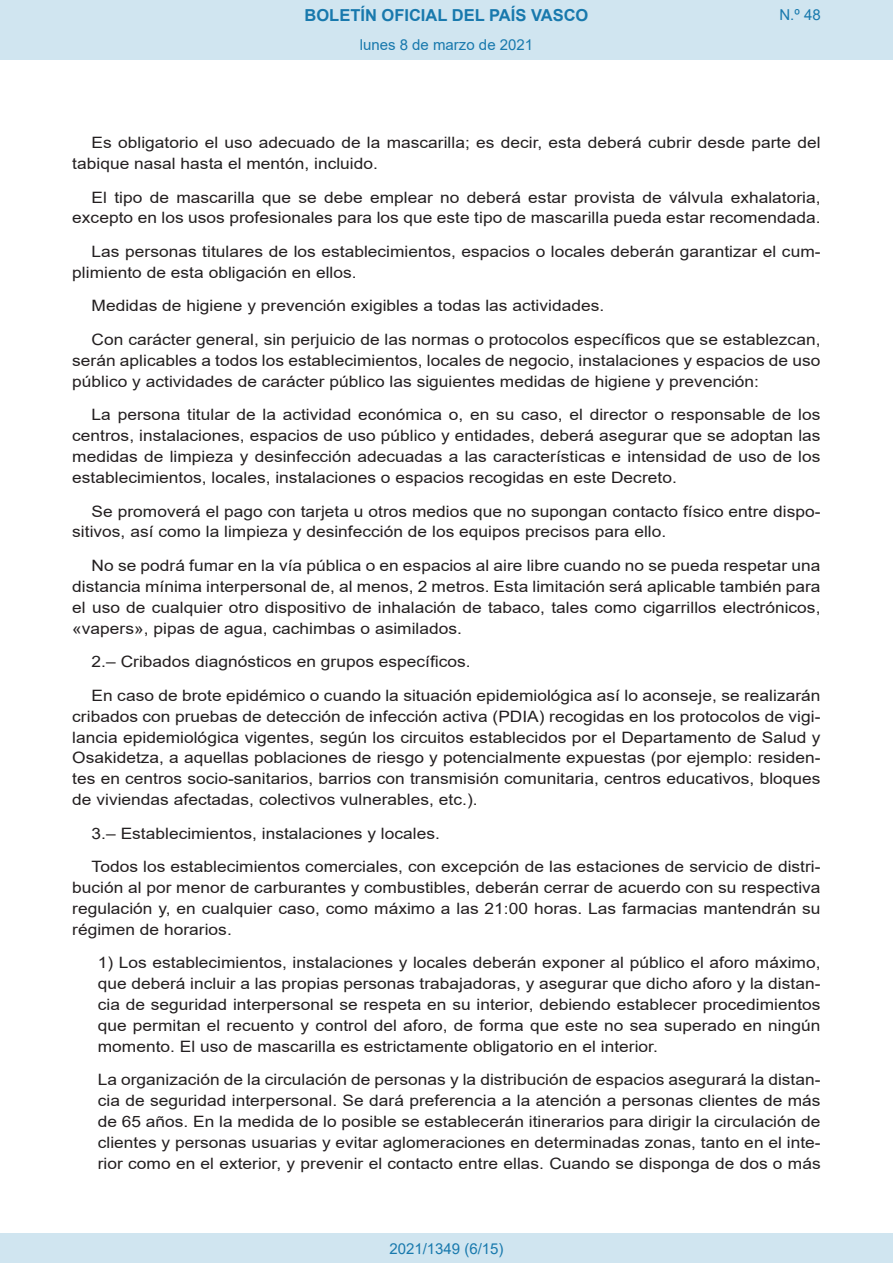
<style>
.page{position:relative;width:893px;height:1263px;background:#fff}
.page>*{position:absolute;margin:0;border:0;box-sizing:border-box;transform-origin:0 0}
.t1{font:700 16.5px "Arial";color:#1879ad}
.BOPVDetalle{font:15.6px/20.9px "Arial";color:#231f20;text-align:justify;scale:1.11 1}
.BOPVDetalle1{font:15.6px/20.9px "Arial";color:#231f20;text-align:justify;scale:1.11 1}
.Paginacion_Centro{font:15px "Arial";color:#1879ad}
</style>
<div class="page">
<div style="left:0;top:0;width:893px;height:60px;background:#d0e5f0"></div>
<div style="left:0;top:1233px;width:893px;height:30px;background:#d0e5f0"></div>
<p class="t1" style="left:305px;top:3px;width:285px">BOLETÍN OFICIAL DEL PAÍS VASCO</p>
<p class="Paginacion_Centro" style="left:360px;top:35px;width:175px">lunes 8 de marzo de 2021</p>
<p class="Paginacion_Centro" style="left:779px;top:5px;width:43px">N.º 48</p>
<p class="BOPVDetalle" style="left:72px;top:132px;width:676px;text-indent:19px">Es obligatorio el uso adecuado de la mascarilla; es decir, esta deberá cubrir desde parte del tabique nasal hasta el mentón, incluido.</p>
<p class="BOPVDetalle" style="left:72px;top:187px;width:676px;text-align:right">El tipo de mascarilla que se debe emplear no deberá estar provista de válvula exhalatoria, excepto en los usos profesionales para los que este tipo de mascarilla pueda estar recomendada.</p>
<p class="BOPVDetalle" style="left:72px;top:241px;width:676px;text-indent:19px">Las personas titulares de los establecimientos, espacios o locales deberán garantizar el cum&shy;plimiento de esta obligación en ellos.</p>
<p class="BOPVDetalle" style="left:92px;top:295px;width:463px">Medidas de higiene y prevención exigibles a todas las actividades.</p>
<p class="BOPVDetalle" style="left:72px;top:329px;width:675px;text-indent:19px">Con carácter general, sin perjuicio de las normas o protocolos específicos que se establezcan, serán aplicables a todos los establecimientos, locales de negocio, instalaciones y espacios de uso público y actividades de carácter público las siguientes medidas de higiene y prevención:</p>
<p class="BOPVDetalle" style="left:72px;top:404px;width:676px;text-indent:19px">La persona titular de la actividad económica o, en su caso, el director o responsable de los centros, instalaciones, espacios de uso público y entidades, deberá asegurar que se adoptan las medidas de limpieza y desinfección adecuadas a las características e intensidad de uso de los establecimientos, locales, instalaciones o espacios recogidas en este Decreto.</p>
<p class="BOPVDetalle" style="left:72px;top:501px;width:676px;text-indent:19px">Se promoverá el pago con tarjeta u otros medios que no supongan contacto físico entre dispo&shy;sitivos, así como la limpieza y desinfección de los equipos precisos para ello.</p>
<p class="BOPVDetalle" style="left:72px;top:555px;width:676px;text-indent:19px">No se podrá fumar en la vía pública o en espacios al aire libre cuando no se pueda respetar una distancia mínima interpersonal de, al menos, 2 metros. Esta limitación será aplicable también para el uso de cualquier otro dispositivo de inhalación de tabaco, tales como cigarrillos electrónicos, «vapers», pipas de agua, cachimbas o asimilados.</p>
<p class="BOPVDetalle" style="left:92px;top:651px;width:343px">2.– Cribados diagnósticos en grupos específicos.</p>
<p class="BOPVDetalle" style="left:72px;top:685px;width:676px;text-indent:19px">En caso de brote epidémico o cuando la situación epidemiológica así lo aconseje, se realizarán cribados con pruebas de detección de infección activa (PDIA) recogidas en los protocolos de vigi&shy;lancia epidemiológica vigentes, según los circuitos establecidos por el Departamento de Salud y Osakidetza, a aquellas poblaciones de riesgo y potencialmente expuestas (por ejemplo: residen&shy;tes en centros socio-sanitarios, barrios con transmisión comunitaria, centros educativos, bloques de viviendas afectadas, colectivos vulnerables, etc.).</p>
<p class="BOPVDetalle" style="left:92px;top:823px;width:315px">3.– Establecimientos, instalaciones y locales.</p>
<p class="BOPVDetalle" style="left:72px;top:856px;width:676px;text-indent:19px">Todos los establecimientos comerciales, con excepción de las estaciones de servicio de distri&shy;bución al por menor de carburantes y combustibles, deberán cerrar de acuerdo con su respectiva regulación y, en cualquier caso, como máximo a las 21:00 horas. Las farmacias mantendrán su régimen de horarios.</p>
<p class="BOPVDetalle1" style="left:98px;top:952px;width:653px">1) Los establecimientos, instalaciones y locales deberán exponer al público el aforo máximo, que deberá incluir a las propias personas trabajadoras, y asegurar que dicho aforo y la distan&shy;cia de seguridad interpersonal se respeta en su interior, debiendo establecer procedimientos que permitan el recuento y control del aforo, de forma que este no sea superado en ningún momento. El uso de mascarilla es estrictamente obligatorio en el interior.</p>
<p class="BOPVDetalle1" style="left:98px;top:1069px;width:653px">La organización de la circulación de personas y la distribución de espacios asegurará la distan&shy;cia de seguridad interpersonal. Se dará preferencia a la atención a personas clientes de más de 65 años. En la medida de lo posible se establecerán itinerarios para dirigir la circulación de clientes y personas usuarias y evitar aglomeraciones en determinadas zonas, tanto en el inte&shy;rior como en el exterior, y prevenir el contacto entre ellas. Cuando se disponga de dos o más</p>
<p class="Paginacion_Centro" style="left:389px;top:1238px;width:116px">2021/1349 (6/15)</p>
</div>
